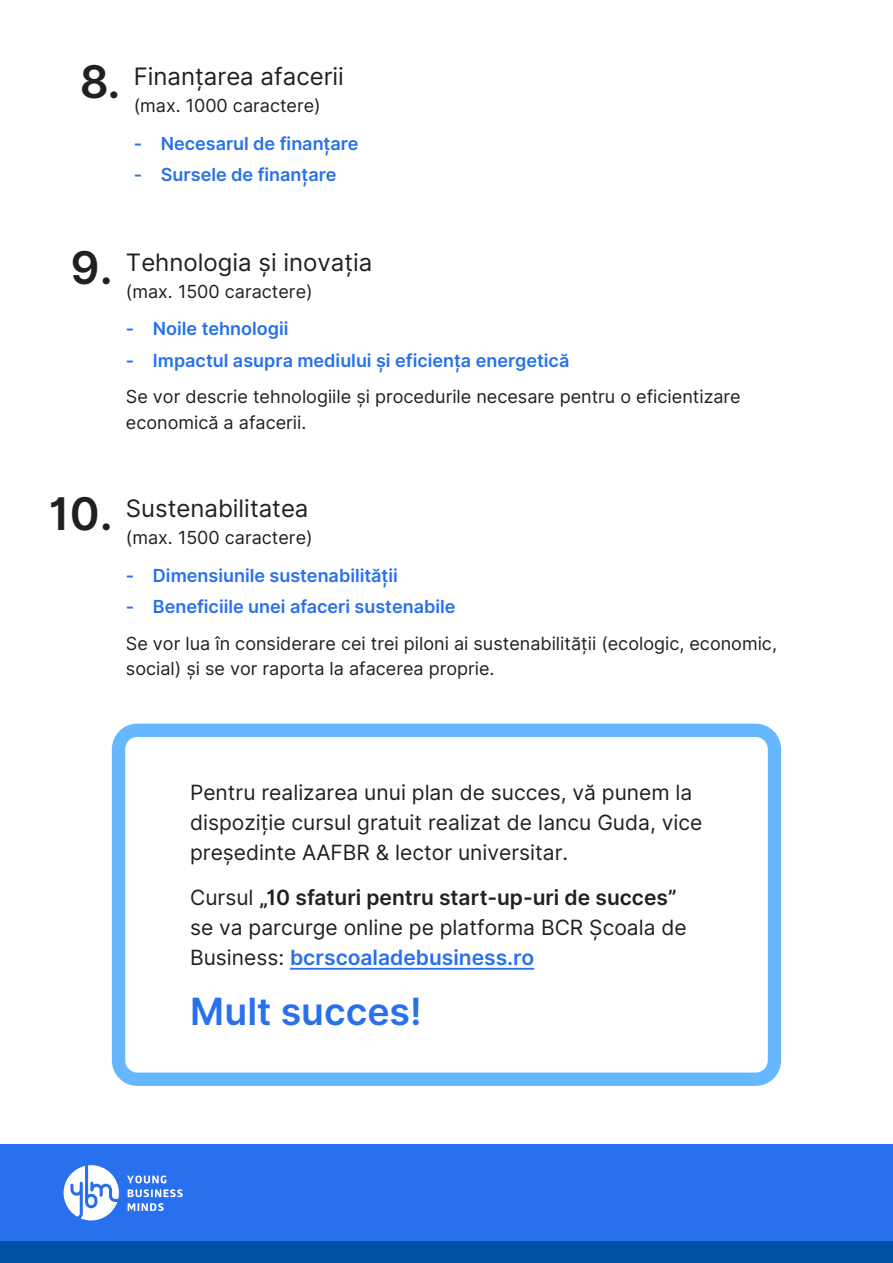
<style>
.page{position:relative;width:893px;height:1263px;background:#fff}
.page>*{position:absolute;margin:0;border:0;box-sizing:border-box;transform-origin:0 0}
.t1{font:600 45px "Inter";color:#231f20}
.t2{font:600 37.5px "Inter";color:#2870ed}
.t3{font:24px "Inter";color:#231f20}
.t4{font:21px/30px "Inter";color:#231f20}
.t5{font:18px/25.5px "Inter";color:#231f20}
.t6{font:600 18px "Inter";color:#2870ed}
.s1{font-weight:600}
.s2{font-weight:600;color:#2870ed}
</style>
<div class="page">
<div style="left:0;top:1144px;width:893px;height:98px;background:#2870ed"></div>
<div style="left:0;top:1242px;width:893px;height:21px;background:#0050a7"></div>
<svg style="left:64px;top:1165px;width:55px;height:55px"></svg>
<svg style="left:127px;top:1175px;width:39px;height:8px"></svg>
<svg style="left:128px;top:1189px;width:55px;height:8px"></svg>
<svg style="left:128px;top:1203px;width:36px;height:8px"></svg>
<svg style="left:112px;top:724px;width:669px;height:362px"></svg>
<hr style="left:290px;top:968px;width:244px;height:2px;background:#2870ed">
<h1 class="t1" style="left:80px;top:49px;width:42px">8.</h1>
<h3 class="t3" style="left:134px;top:59px;width:212px">Finanțarea afacerii</h3>
<p class="t5" style="left:134px;top:92px;width:189px">(max. 1000 caractere)</p>
<p class="t6" style="left:134px;top:130px;width:226px">- Necesarul de finanțare</p>
<p class="t6" style="left:134px;top:161px;width:204px">- Sursele de finanțare</p>
<h1 class="t1" style="left:71px;top:235px;width:44px">9.</h1>
<h3 class="t3" style="left:126px;top:244px;width:248px">Tehnologia și inovația</h3>
<p class="t5" style="left:126px;top:278px;width:188px">(max. 1500 caractere)</p>
<p class="t6" style="left:126px;top:316px;width:164px">- Noile tehnologii</p>
<p class="t6" style="left:126px;top:347px;width:445px">- Impactul asupra mediului și eficiența energetică</p>
<p class="t5" style="left:126px;top:384px;width:616px">Se vor descrie tehnologiile și procedurile necesare pentru o eficientizare economică a afacerii.</p>
<h1 class="t1" style="left:49px;top:481px;width:65px">10.</h1>
<h3 class="t3" style="left:126px;top:491px;width:184px">Sustenabilitatea</h3>
<p class="t5" style="left:126px;top:524px;width:188px">(max. 1500 caractere)</p>
<p class="t6" style="left:126px;top:562px;width:273px">- Dimensiunile sustenabilității</p>
<p class="t6" style="left:126px;top:594px;width:331px">- Beneficiile unei afaceri sustenabile</p>
<p class="t5" style="left:126px;top:630px;width:653px">Se vor lua în considerare cei trei piloni ai sustenabilității (ecologic, economic, social) și se vor raporta la afacerea proprie.</p>
<p class="t4" style="left:190px;top:777px;width:514px">Pentru realizarea unui plan de succes, vă punem la dispoziție cursul gratuit realizat de Iancu Guda, vice președinte AAFBR &amp; lector universitar.</p>
<p class="t4" style="left:190px;top:882px;width:498px">Cursul <span class="s1">„10 sfaturi pentru start-up-uri de succes” </span>se va parcurge online pe platforma BCR Școala de<br>Business: <span class="s2">bcrscoaladebusiness.ro</span></p>
<h2 class="t2" style="left:190px;top:984px;width:233px">Mult succes!</h2>
</div>
